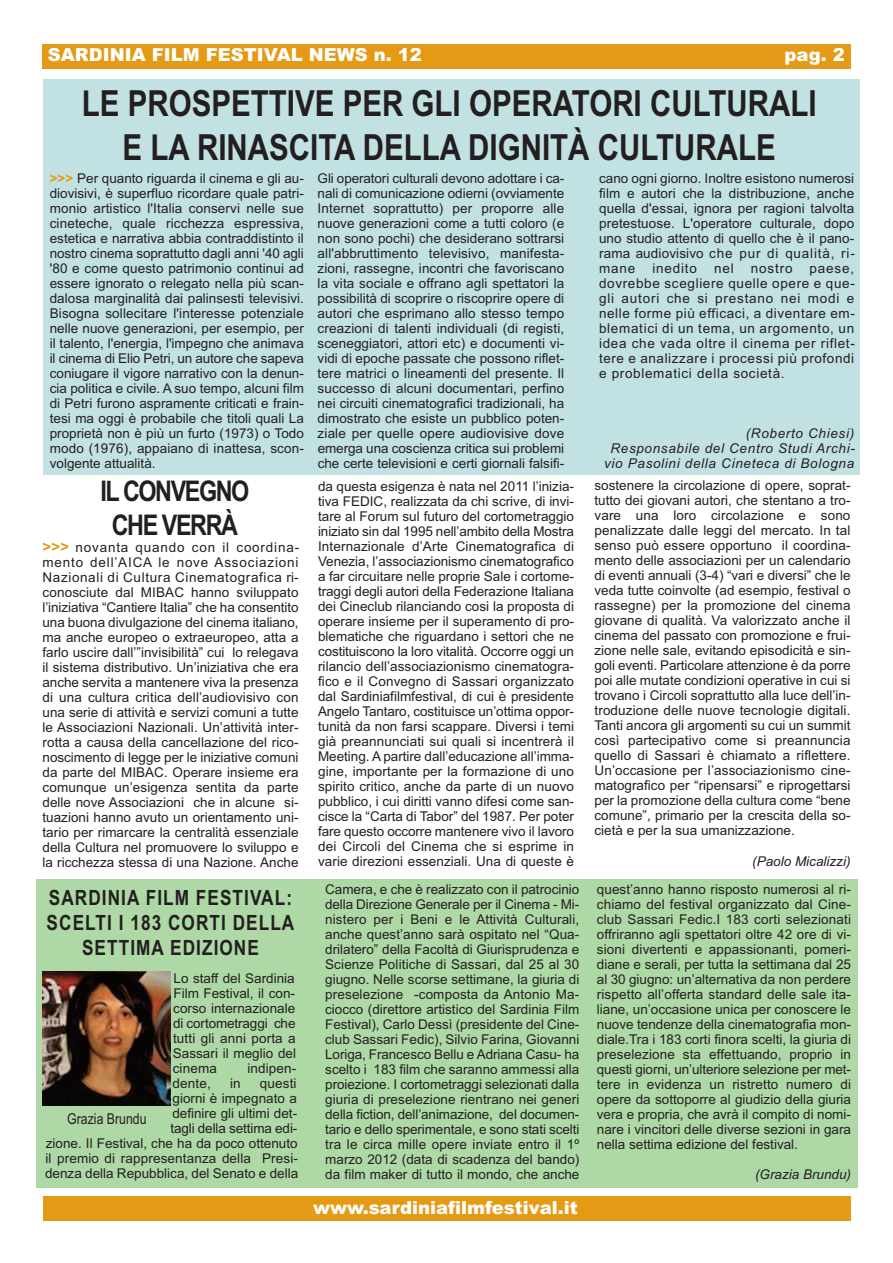
<style>
.page{position:relative;width:893px;height:1263px;background:#fff}
.page>*{position:absolute;margin:0;border:0;box-sizing:border-box;transform-origin:0 0}
.t1{font:700 36px/43.2px "Arial Narrow";color:#231f20;text-align:center}
.t2{font:700 28.5px/34.2px "Arial Narrow";letter-spacing:-.05em;color:#231f20;text-align:center}
.t3{font:700 21px/25.2px "Arial Narrow";letter-spacing:.05em;color:#231f20;text-align:center}
.t4{font:900 18px "Arial";color:#fff}
.t5{font:15px "Arial Narrow";color:#231f20}
.t6{font:13.5px/15px "Arial";color:#231f20;text-align:justify}
.t7{font:italic 13.5px/15px "Arial";letter-spacing:.05em;color:#231f20;text-align:right}
.t8{font:italic 13.5px "Arial";color:#231f20}
.t9{font:13.5px "Arial";letter-spacing:.06em;color:#231f20}
.s1{font-weight:700;color:#e49a15}
.s2{font-weight:700;font-size:15px;color:#e49a15}
</style>
<div class="page">
<div style="left:43px;top:1196px;width:807px;height:24px;background:#e49a15"></div>
<div style="left:42px;top:44px;width:808px;height:24px;background:#e49a15"></div>
<div style="left:36px;top:879px;width:822px;height:308px;background:#aed8a5"></div>
<img style="left:43px;top:971px;width:127px;height:134px">
<div style="left:43px;top:80px;width:817px;height:395px;background:#c2e1e2"></div>
<h3 class="t4" style="left:48px;top:44px;width:376px">SARDINIA FILM FESTIVAL NEWS n. 12</h3>
<h3 class="t4" style="left:784px;top:44px;width:62px">pag. 2</h3>
<h1 class="t1" style="left:82px;top:82px;width:736px">LE PROSPETTIVE PER GLI OPERATORI CULTURALI<br>E LA RINASCITA DELLA DIGNITÀ CULTURALE</h1>
<p class="t6" style="left:318px;top:171px;width:248px">Gli operatori culturali devono adottare i ca&shy;nali di comunicazione odierni (ovviamente Internet soprattutto) per proporre alle nuove generazioni come a tutti coloro (e non sono pochi) che desiderano sottrarsi all'abbruttimento televisivo, manifesta&shy;zioni, rassegne, incontri che favoriscano la vita sociale e offrano agli spettatori la possibilità di scoprire o riscoprire opere di autori che esprimano allo stesso tempo creazioni di talenti individuali (di registi, sceneggiatori, attori etc) e documenti vi&shy;vidi di epoche passate che possono riflet&shy;tere matrici o lineamenti del presente. Il successo di alcuni documentari, perfino nei circuiti cinematografici tradizionali, ha dimostrato che esiste un pubblico poten&shy;ziale per quelle opere audiovisive dove emerga una coscienza critica sui problemi che certe televisioni e certi giornali falsifi-</p>
<p class="t6" style="left:599px;top:171px;width:257px">cano ogni giorno. Inoltre esistono numerosi film e autori che la distribuzione, anche quella d'essai, ignora per ragioni talvolta pretestuose. L'operatore culturale, dopo uno studio attento di quello che è il pano&shy;rama audiovisivo che pur di qualità, ri&shy;mane</p>
<p class="t6" style="left:50px;top:171px;width:256px"><span class="s1">&gt;&gt;&gt;</span> Per quanto riguarda il cinema e gli au&shy;diovisivi, è superfluo ricordare quale patri&shy;monio artistico l'Italia conservi nelle sue cineteche, quale ricchezza espressiva, estetica e narrativa abbia contraddistinto il nostro cinema soprattutto dagli anni '40 agli '80 e come questo patrimonio continui ad essere ignorato o relegato nella più scan&shy;dalosa marginalità dai palinsesti televisivi.<br>Bisogna sollecitare l'interesse potenziale nelle nuove generazioni, per esempio, per il talento, l'energia, l'impegno che animava il cinema di Elio Petri, un autore che sapeva coniugare il vigore narrativo con la denun&shy;cia politica e civile. A suo tempo, alcuni film di Petri furono aspramente criticati e frain&shy;tesi ma oggi è probabile che titoli quali La proprietà non è più un furto (1973) o Todo modo (1976), appaiano di inattesa, scon&shy;volgente attualità.</p>
<p class="t9" style="left:652px;top:261px;width:46px">inedito</p>
<p class="t6" style="left:714px;top:261px;width:21px">nel</p>
<p class="t6" style="left:751px;top:261px;width:43px">nostro</p>
<p class="t6" style="left:599px;top:261px;width:257px;text-indent:211px">paese, dovrebbe scegliere quelle opere e que&shy;gli autori che si prestano nei modi e nelle forme più efficaci, a diventare em&shy;blematici di un tema, un argomento, un idea che vada oltre il cinema per riflet&shy;tere e analizzare i processi più profondi e problematici della società.</p>
<p class="t7" style="left:604px;top:426px;width:252px">(Roberto Chiesi)<br>Responsabile del Centro Studi Archi&shy;vio Pasolini della Cineteca di Bologna</p>
<h2 class="t2" style="left:100px;top:474px;width:150px">IL CONVEGNO<br>CHE VERRÀ</h2>
<p class="t6" style="left:43px;top:540px;width:258px"><span class="s2">&gt;&gt;&gt;</span> novanta quando con il coordina&shy;mento dell’AICA le nove Associazioni Nazionali di Cultura Cinematografica ri&shy;conosciute dal MIBAC hanno sviluppato l’iniziativa “Cantiere Italia” che ha consentito una buona divulgazione del cinema italiano, ma anche europeo o extraeuropeo, atta a farlo uscire dall’”invisibilità” cui lo relegava il sistema distributivo. Un’iniziativa che era anche servita a mantenere viva la presenza di una cultura critica dell’audiovisivo con una serie di attività e servizi comuni a tutte le Associazioni Nazionali. Un’attività inter&shy;rotta a causa della cancellazione del rico&shy;noscimento di legge per le iniziative comuni da parte del MIBAC. Operare insieme era comunque un’esigenza sentita da parte delle nove Associazioni che in alcune si&shy;tuazioni hanno avuto un orientamento uni&shy;tario per rimarcare la centralità essenziale della Cultura nel promuovere lo sviluppo e la ricchezza stessa di una Nazione. Anche</p>
<h3 class="t3" style="left:47px;top:885px;width:249px">SARDINIA FILM FESTIVAL:<br>SCELTI I 183 CORTI DELLA<br>SETTIMA EDIZIONE</h3>
<p class="t6" style="left:173px;top:970px;width:125px">Lo staff del Sardinia Film Festival, il con&shy;corso internazionale di cortometraggi che tutti gli anni porta a Sassari il meglio del cinema</p>
<p class="t6" style="left:247px;top:1060px;width:50px">indipen-</p>
<p class="t6" style="left:45px;top:1075px;width:255px;text-align:right">questi<br>giorni è impegnato a<br>definire gli ultimi det-<br>tagli della settima edi-<br>zione. Il Festival, che ha da poco ottenuto il premio di rappresentanza della Presi&shy;denza della Repubblica, del Senato e della</p>
<p class="t6" style="left:173px;top:1075px;width:40px">dente,</p>
<p class="t6" style="left:230px;top:1075px;width:12px">in</p>
<p class="t5" style="left:67px;top:1110px;width:81px">Grazia Brundu</p>
<p class="t6" style="left:318px;top:479px;width:258px">da questa esigenza è nata nel 2011 l’inizia&shy;tiva FEDIC, realizzata da chi scrive, di invi&shy;tare al Forum sul futuro del cortometraggio iniziato sin dal 1995 nell’ambito della Mostra Internazionale d’Arte Cinematografica di Venezia, l’associazionismo cinematografico a far circuitare nelle proprie Sale i cortome&shy;traggi degli autori della Federazione Italiana dei Cineclub rilanciando cosi la proposta di operare insieme per il superamento di pro&shy;blematiche che riguardano i settori che ne costituiscono la loro vitalità. Occorre oggi un rilancio dell’associazionismo cinematogra&shy;fico e il Convegno di Sassari organizzato dal Sardiniafilmfestival, di cui è presidente Angelo Tantaro, costituisce un’ottima oppor&shy;tunità da non farsi scappare. Diversi i temi già preannunciati sui quali si incentrerà il Meeting. A partire dall’educazione all’imma&shy;gine, importante per la formazione di uno spirito critico, anche da parte di un nuovo pubblico, i cui diritti vanno difesi come san&shy;cisce la “Carta di Tabor” del 1987. Per poter fare questo occorre mantenere vivo il lavoro dei Circoli del Cinema che si esprime in varie direzioni essenziali. Una di queste è</p>
<p class="t6" style="left:594px;top:478px;width:257px">sostenere la circolazione di opere, soprat&shy;tutto dei giovani autori, che stentano a tro&shy;vare una loro circolazione e sono penalizzate dalle leggi del mercato. In tal senso può essere opportuno il coordina&shy;mento delle associazioni per un calendario di eventi annuali (3-4) “vari e diversi” che le veda tutte coinvolte (ad esempio, festival o rassegne) per la promozione del cinema giovane di qualità. Va valorizzato anche il cinema del passato con promozione e frui&shy;zione nelle sale, evitando episodicità e sin&shy;goli eventi. Particolare attenzione è da porre poi alle mutate condizioni operative in cui si trovano i Circoli soprattutto alla luce dell’in&shy;troduzione delle nuove tecnologie digitali.<br>Tanti ancora gli argomenti su cui un summit così partecipativo come si preannuncia quello di Sassari è chiamato a riflettere.<br>Un’occasione per l’associazionismo cine&shy;matografico per “ripensarsi” e riprogettarsi per la promozione della cultura come “bene comune”, primario per la crescita della so&shy;cietà e per la sua umanizzazione.</p>
<p class="t8" style="left:752px;top:854px;width:100px">(Paolo Micalizzi)</p>
<p class="t6" style="left:325px;top:882px;width:256px">Camera, e che è realizzato con il patrocinio della Direzione Generale per il Cinema - Mi&shy;nistero per i Beni e le Attività Culturali, anche quest’anno sarà ospitato nel “Qua&shy;drilatero” della Facoltà di Giurisprudenza e Scienze Politiche di Sassari, dal 25 al 30 giugno. Nelle scorse settimane, la giuria di preselezione -composta da Antonio Ma&shy;ciocco (direttore artistico del Sardinia Film Festival), Carlo Dessì (presidente del Cine&shy;club Sassari Fedic), Silvio Farina, Giovanni Loriga, Francesco Bellu e Adriana Casu- ha scelto i 183 film che saranno ammessi alla proiezione. I cortometraggi selezionati dalla giuria di preselezione rientrano nei generi della fiction, dell’animazione, del documen&shy;tario e dello sperimentale, e sono stati scelti tra le circa mille opere inviate entro il 1º marzo 2012 (data di scadenza del bando) da film maker di tutto il mondo, che anche</p>
<h3 class="t4" style="left:313px;top:1197px;width:266px">www.sardiniafilmfestival.it</h3>
<p class="t6" style="left:597px;top:882px;width:256px">quest’anno hanno risposto numerosi al ri&shy;chiamo del festival organizzato dal Cine&shy;club Sassari Fedic.I 183 corti selezionati offriranno agli spettatori oltre 42 ore di vi&shy;sioni divertenti e appassionanti, pomeri&shy;diane e serali, per tutta la settimana dal 25 al 30 giugno: un’alternativa da non perdere rispetto all’offerta standard delle sale ita&shy;liane, un’occasione unica per conoscere le nuove tendenze della cinematografia mon&shy;diale.Tra i 183 corti finora scelti, la giuria di preselezione sta effettuando, proprio in questi giorni, un’ulteriore selezione per met&shy;tere in evidenza un ristretto numero di opere da sottoporre al giudizio della giuria vera e propria, che avrà il compito di nomi&shy;nare i vincitori delle diverse sezioni in gara nella settima edizione del festival.</p>
<p class="t8" style="left:755px;top:1167px;width:98px">(Grazia Brundu)</p>
</div>
